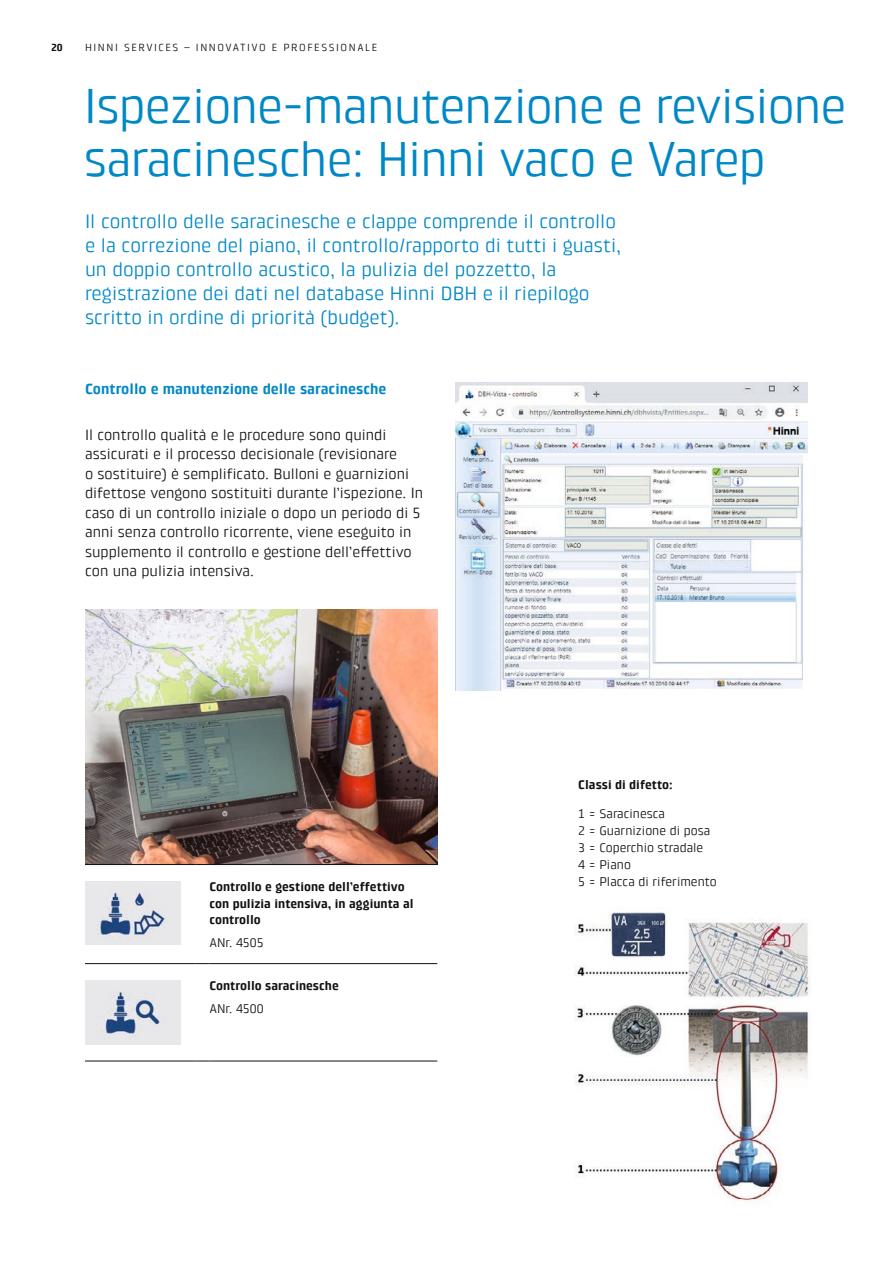
<style>
.page{position:relative;width:893px;height:1263px;background:#fff}
.page>*{position:absolute;margin:0;border:0;box-sizing:border-box;transform-origin:0 0}
.t1{font:49.5px/52.5px "Klintfor BKW";letter-spacing:-.02em;color:#0088c6}
.t2{font:19.5px/24px "Klintfor BKW";color:#0088c6}
.t3{font:15px/19.5px "Klintfor BKW";color:#11110f}
.t4{font:700 15px "Klintfor BKW";color:#0088c6}
.t5{font:700 12.75px/16.5px "Klintfor BKW";color:#11110f}
.t6{font:12.75px/17px "Klintfor BKW";color:#11110f}
.t7{font:10.5px "Klintfor BKW";letter-spacing:.15em;color:#11110f}
.t8{font:700 10.5px "Klintfor BKW";color:#11110f}
</style>
<div class="page">
<img style="left:85px;top:610px;width:353px;height:255px">
<img style="left:574px;top:912px;width:237px;height:289px">
<img style="left:455px;top:383px;width:353px;height:307px">
<hr style="left:85px;top:864px;width:110px;height:1px;background:#11110f">
<svg style="left:195px;top:864px;width:14px;height:1px"></svg>
<hr style="left:209px;top:864px;width:228px;height:1px;background:#11110f">
<hr style="left:85px;top:963px;width:110px;height:1px;background:#11110f">
<svg style="left:195px;top:963px;width:14px;height:1px"></svg>
<hr style="left:209px;top:963px;width:228px;height:1px;background:#11110f">
<hr style="left:85px;top:1061px;width:110px;height:1px;background:#11110f">
<svg style="left:195px;top:1061px;width:14px;height:1px"></svg>
<hr style="left:209px;top:1061px;width:228px;height:1px;background:#11110f">
<img style="left:85px;top:881px;width:95px;height:64px">
<img style="left:85px;top:980px;width:95px;height:64px">
<p class="t8" style="left:51px;top:41px;width:13px">20</p>
<p class="t7" style="left:85px;top:41px;width:294px">HINNI SERVICES – INNOVATIVO E PROFESSIONALE</p>
<h1 class="t1" style="left:84px;top:80px;width:764px">Ispezione-manutenzione e revisione saracinesche: Hinni vaco e Varep</h1>
<p class="t2" style="left:85px;top:209px;width:538px">Il controllo delle saracinesche e clappe comprende il controllo e la correzione del piano, il controllo/rapporto di tutti i guasti, un doppio controllo acustico, la pulizia del pozzetto, la registrazione dei dati nel database Hinni DBH e il riepilogo scritto in ordine di priorità (budget).</p>
<p class="t4" style="left:85px;top:381px;width:303px">Controllo e manutenzione delle saracinesche</p>
<p class="t3" style="left:85px;top:425px;width:340px">Il controllo qualità e le procedure sono quindi assicurati e il processo decisionale (revisionare<br>o sostituire) è semplificato. Bulloni e guarnizioni difettose vengono sostituiti durante l’ispezione. In caso di un controllo iniziale o dopo un periodo di 5 anni senza controllo ricorrente, viene eseguito in supplemento il controllo e gestione dell’effettivo con una pulizia intensiva.</p>
<p class="t5" style="left:209px;top:879px;width:206px">Controllo e gestione dell’effettivo con pulizia intensiva, in aggiunta al controllo</p>
<p class="t6" style="left:209px;top:934px;width:56px">ANr. 4505</p>
<p class="t5" style="left:209px;top:978px;width:131px">Controllo saracinesche</p>
<p class="t6" style="left:209px;top:1000px;width:56px">ANr. 4500</p>
<p class="t5" style="left:578px;top:776px;width:96px">Classi di difetto:</p>
<p class="t6" style="left:578px;top:805px;width:140px">1 = Saracinesca<br>2 = Guarnizione di posa<br>3 = Coperchio stradale<br>4 = Piano<br>5 = Placca di riferimento</p>
</div>
